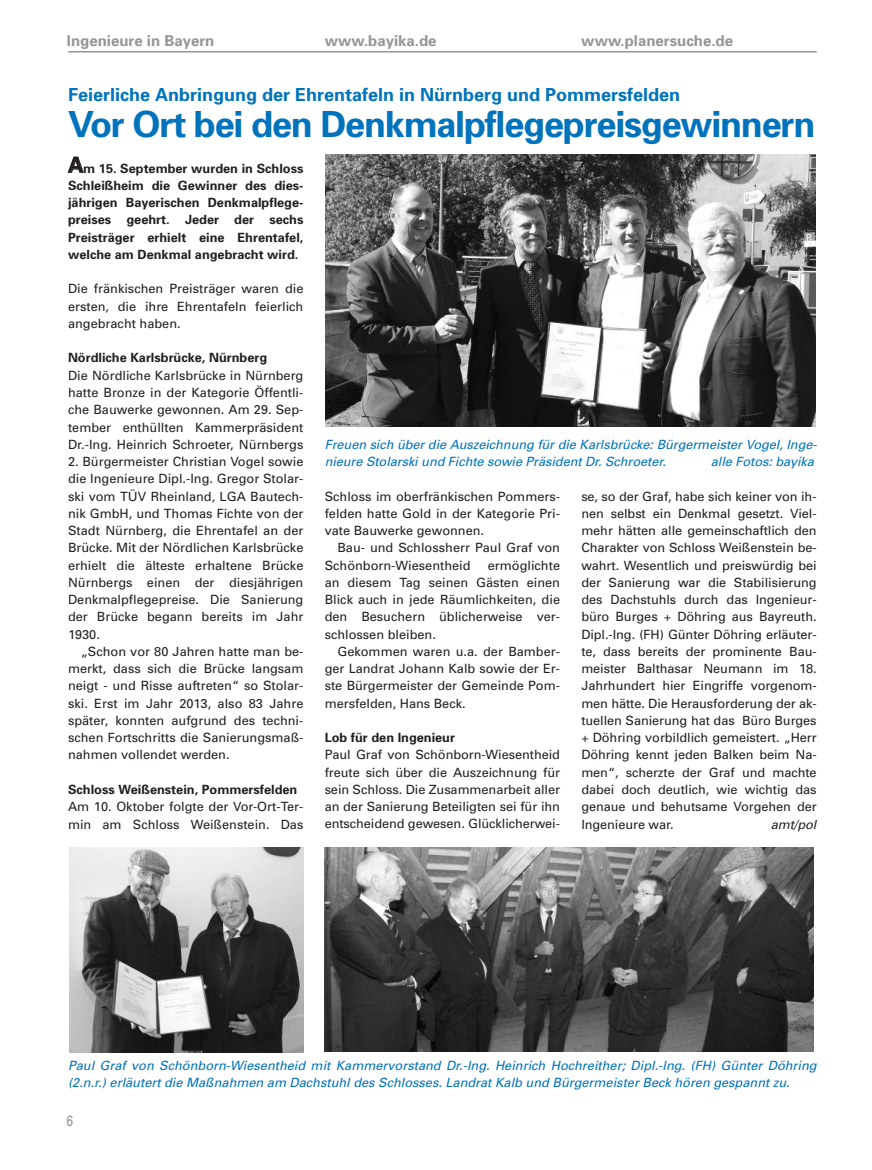
<style>
.page{position:relative;width:872px;height:1170px;background:#fff}
.page>*{position:absolute;margin:0;border:0;box-sizing:border-box;transform-origin:0 0}
.t1{font:700 36px "Univers";letter-spacing:-.035em;color:#0073bc}
.t2{font:700 18px "Univers";color:#0073bc}
.t3{font:700 15px "Univers";color:#939598}
.t4{font:15px "Univers";color:#939598;scale:.8 1}
.t5{font:12.75px/17.2px "Univers";color:#231f20;text-align:justify}
.t6{font:italic 12.75px/17.2px "Univers";color:#0073bc}
.t7{font:700 12.75px/17.2px "Univers";color:#231f20;text-align:justify}
.t8{font:italic 12.75px "Univers";letter-spacing:-.005em;color:#231f20}
.s1{font-size:21px}
</style>
<div class="page">
<hr style="left:68px;top:51px;width:748px;height:2px;background:#939598">
<img style="left:326px;top:154px;width:489px;height:273px">
<img style="left:325px;top:847px;width:488px;height:204px">
<img style="left:69px;top:847px;width:234px;height:204px">
<p class="t3" style="left:67px;top:35px;width:149px">Ingenieure in Bayern</p>
<p class="t3" style="left:325px;top:35px;width:113px">www.bayika.de</p>
<p class="t3" style="left:581px;top:35px;width:153px">www.planersuche.de</p>
<h2 class="t2" style="left:68px;top:88px;width:613px">Feierliche Anbringung der Ehrentafeln in Nürnberg und Pommersfelden</h2>
<h1 class="t1" style="left:68px;top:111px;width:749px">Vor Ort bei den Denkmalpflegepreisgewinnern</h1>
<p class="t7" style="left:68px;top:160px;width:237px"><span class="s1">A</span>m 15. September wurden in Schloss Schleißheim die Gewinner des dies&shy;jährigen Bayerischen Denkmalpflege&shy;preises geehrt. Jeder der sechs Preisträger erhielt eine Ehrentafel, welche am Denkmal angebracht wird.</p>
<p class="t5" style="left:68px;top:281px;width:237px">Die fränkischen Preisträger waren die ersten, die ihre Ehrentafeln feierlich angebracht haben.</p>
<p class="t7" style="left:68px;top:350px;width:201px">Nördliche Karlsbrücke, Nürnberg</p>
<p class="t5" style="left:68px;top:367px;width:237px">Die Nördliche Karlsbrücke in Nürnberg hatte Bronze in der Kategorie Öffentli&shy;che Bauwerke gewonnen. Am 29. Sep&shy;tember enthüllten Kammerpräsident Dr.-Ing. Heinrich Schroeter, Nürnbergs</p>
<p class="t5" style="left:68px;top:454px;width:237px">2. Bürgermeister Christian Vogel sowie die Ingenieure Dipl.-Ing. Gregor Stolar&shy;ski vom TÜV Rheinland, LGA Bautech&shy;nik GmbH, und Thomas Fichte von der Stadt Nürnberg, die Ehrentafel an der Brücke. Mit der Nördlichen Karlsbrücke erhielt die älteste erhaltene Brücke Nürnbergs einen der diesjährigen Denkmalpflegepreise. Die Sanierung der Brücke begann bereits im Jahr 1930.</p>
<p class="t5" style="left:68px;top:643px;width:237px;text-indent:13px">„Schon vor 80 Jahren hatte man be&shy;merkt, dass sich die Brücke langsam neigt - und Risse auftreten“ so Stolar&shy;ski. Erst im Jahr 2013, also 83 Jahre später, konnten aufgrund des techni&shy;schen Fortschritts die Sanierungsmaß&shy;nahmen vollendet werden.</p>
<p class="t7" style="left:68px;top:781px;width:231px">Schloss Weißenstein, Pommersfelden</p>
<p class="t5" style="left:68px;top:799px;width:237px">Am 10. Oktober folgte der Vor-Ort-Ter&shy;min am Schloss Weißenstein. Das</p>
<p class="t6" style="left:325px;top:436px;width:494px">Freuen sich über die Auszeichnung für die Karlsbrücke: Bürgermeister Vogel, Inge&shy;nieure Stolarski und Fichte sowie Präsident Dr. Schroeter.</p>
<p class="t6" style="left:711px;top:454px;width:105px">alle Fotos: bayika</p>
<p class="t5" style="left:325px;top:488px;width:237px">Schloss im oberfränkischen Pommers&shy;felden hatte Gold in der Kategorie Pri&shy;vate Bauwerke gewonnen.</p>
<p class="t5" style="left:325px;top:540px;width:237px;text-indent:13px">Bau- und Schlossherr Paul Graf von<br>Schönborn-Wiesentheid</p>
<p class="t5" style="left:581px;top:488px;width:237px">se, so der Graf, habe sich keiner von ih&shy;nen selbst ein Denkmal gesetzt. Viel&shy;mehr hätten alle gemeinschaftlich den Charakter von Schloss Weißenstein be&shy;wahrt. Wesentlich und preiswürdig bei der Sanierung war die Stabilisierung des Dachstuhls durch das Ingenieur&shy;büro Burges + Döhring aus Bayreuth.<br>Dipl.-Ing. (FH) Günter Döhring erläuter&shy;te, dass bereits der prominente Bau&shy;meister Balthasar Neumann im 18.<br>Jahrhundert hier Eingriffe vorgenom&shy;men hätte. Die Herausforderung der ak&shy;tuellen Sanierung hat das Büro Burges + Döhring vorbildlich gemeistert. „Herr Döhring kennt jeden Balken beim Na&shy;men“, scherzte der Graf und machte dabei doch deutlich, wie wichtig das genaue und behutsame Vorgehen der Ingenieure war.</p>
<p class="t5" style="left:325px;top:557px;width:237px;text-indent:163px">ermöglichte an diesem Tag seinen Gästen einen Blick auch in jede Räumlichkeiten, die den Besuchern üblicherweise ver&shy;schlossen bleiben.</p>
<p class="t5" style="left:325px;top:643px;width:237px;text-indent:13px">Gekommen waren u.a. der Bamber&shy;ger Landrat Johann Kalb sowie der Er&shy;ste Bürgermeister der Gemeinde Pom&shy;mersfelden, Hans Beck.</p>
<p class="t7" style="left:325px;top:730px;width:132px">Lob für den Ingenieur</p>
<p class="t5" style="left:325px;top:747px;width:237px">Paul Graf von Schönborn-Wiesentheid freute sich über die Auszeichnung für sein Schloss. Die Zusammenarbeit aller an der Sanierung Beteiligten sei für ihn entscheidend gewesen. Glücklicherwei-</p>
<p class="t8" style="left:771px;top:819px;width:47px">amt/pol</p>
<p class="t6" style="left:68px;top:1057px;width:750px">Paul Graf von Schönborn-Wiesentheid mit Kammervorstand Dr.-Ing. Heinrich Hochreither; Dipl.-Ing. (FH) Günter Döhring (2.n.r.) erläutert die Maßnahmen am Dachstuhl des Schlosses. Landrat Kalb und Bürgermeister Beck hören gespannt zu.</p>
<p class="t4" style="left:67px;top:1114px;width:10px">6</p>
</div>
